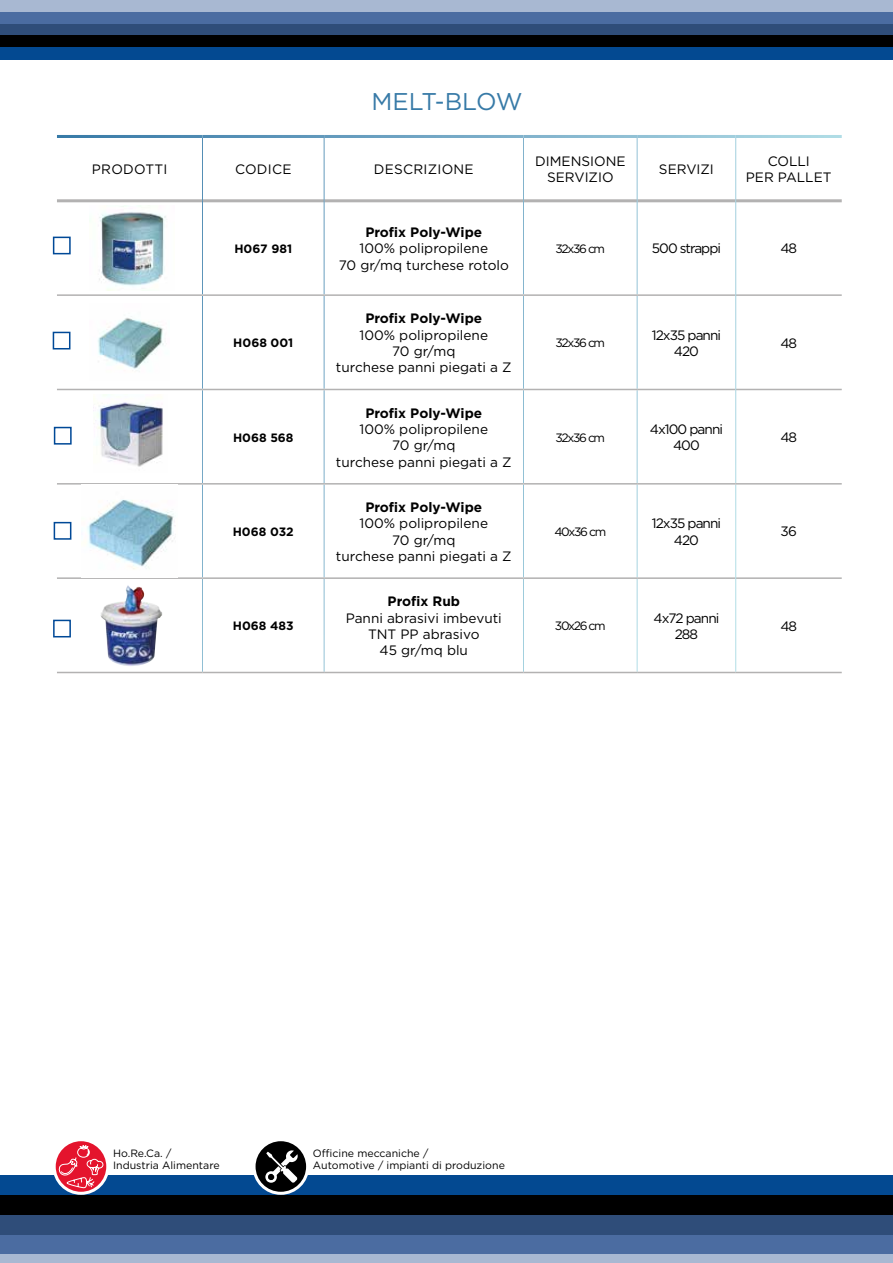
<style>
.page{position:relative;width:893px;height:1263px;background:#fff}
.page>*{position:absolute;margin:0;border:0;box-sizing:border-box;transform-origin:0 0}
.t1{font:24.15px "Gotham";letter-spacing:-.02em;color:#377aa7}
.t2{font:13.65px/16.4px "Gotham";color:#000;text-align:center}
.t3{font:700 13.65px "Gotham";color:#000}
.t4{font:13.65px/16.4px "Gotham";letter-spacing:-.07em;color:#000;text-align:center}
.t5{font:13.65px "Gotham";letter-spacing:.02em;color:#000}
.t6{font:700 12.15px "Gotham";color:#000}
.t7{font:12.15px "Gotham";letter-spacing:-.11em;color:#000}
.t8{font:10.65px/12.8px "Gotham";color:#000}
</style>
<div class="page">
<div style="left:0;top:47px;width:893px;height:12px;background:#034991"></div>
<div style="left:0;top:35px;width:893px;height:12px;background:#000"></div>
<div style="left:0;top:23px;width:893px;height:12px;background:#2f4d79"></div>
<div style="left:0;top:12px;width:893px;height:11px;background:#4b6ca1"></div>
<div style="left:0;top:0;width:893px;height:12px;background:#a8b8d2"></div>
<div style="left:0;top:1174px;width:893px;height:21px;background:#034991"></div>
<div style="left:0;top:1195px;width:893px;height:20px;background:#000"></div>
<div style="left:0;top:1215px;width:893px;height:20px;background:#2f4d79"></div>
<div style="left:0;top:1235px;width:893px;height:20px;background:#4b6ca1"></div>
<div style="left:0;top:1254px;width:893px;height:9px;background:#a8b8d2"></div>
<hr style="left:57px;top:199px;width:145px;height:3px;background:#b3b2b2">
<hr style="left:203px;top:199px;width:121px;height:3px;background:#b3b2b2">
<hr style="left:324px;top:199px;width:199px;height:3px;background:#b3b2b2">
<hr style="left:524px;top:199px;width:113px;height:3px;background:#b3b2b2">
<hr style="left:637px;top:199px;width:99px;height:3px;background:#b3b2b2">
<hr style="left:736px;top:199px;width:106px;height:3px;background:#b3b2b2">
<hr style="left:324px;top:138px;width:1px;height:63px;background:#fff">
<hr style="left:637px;top:138px;width:1px;height:63px;background:#fff">
<hr style="left:735px;top:138px;width:1px;height:63px;background:#fff">
<hr style="left:324px;top:201px;width:1px;height:93px;background:#fff">
<hr style="left:637px;top:201px;width:1px;height:93px;background:#fff">
<hr style="left:57px;top:294px;width:146px;height:2px;background:#b3b2b2">
<hr style="left:203px;top:294px;width:121px;height:2px;background:#b3b2b2">
<hr style="left:324px;top:294px;width:199px;height:2px;background:#b3b2b2">
<hr style="left:523px;top:294px;width:114px;height:2px;background:#b3b2b2">
<hr style="left:637px;top:294px;width:99px;height:2px;background:#b3b2b2">
<hr style="left:736px;top:294px;width:106px;height:2px;background:#b3b2b2">
<hr style="left:57px;top:389px;width:146px;height:1px;background:#b3b2b2">
<hr style="left:203px;top:389px;width:121px;height:1px;background:#b3b2b2">
<hr style="left:324px;top:389px;width:199px;height:1px;background:#b3b2b2">
<hr style="left:523px;top:389px;width:114px;height:1px;background:#b3b2b2">
<hr style="left:637px;top:389px;width:99px;height:1px;background:#b3b2b2">
<hr style="left:736px;top:389px;width:106px;height:1px;background:#b3b2b2">
<hr style="left:57px;top:483px;width:146px;height:2px;background:#b3b2b2">
<hr style="left:203px;top:577px;width:121px;height:2px;background:#b3b2b2">
<hr style="left:324px;top:577px;width:199px;height:2px;background:#b3b2b2">
<hr style="left:523px;top:577px;width:114px;height:2px;background:#b3b2b2">
<hr style="left:637px;top:577px;width:99px;height:2px;background:#b3b2b2">
<hr style="left:736px;top:577px;width:106px;height:2px;background:#b3b2b2">
<hr style="left:203px;top:672px;width:121px;height:1px;background:#b3b2b2">
<hr style="left:324px;top:672px;width:199px;height:1px;background:#b3b2b2">
<hr style="left:523px;top:672px;width:114px;height:1px;background:#b3b2b2">
<hr style="left:637px;top:672px;width:99px;height:1px;background:#b3b2b2">
<hr style="left:736px;top:672px;width:106px;height:1px;background:#b3b2b2">
<hr style="left:57px;top:577px;width:146px;height:2px;background:#b3b2b2">
<hr style="left:57px;top:672px;width:146px;height:1px;background:#b3b2b2">
<hr style="left:735px;top:201px;width:1px;height:94px;background:#fff">
<hr style="left:735px;top:295px;width:1px;height:94px;background:#fff">
<hr style="left:735px;top:389px;width:1px;height:94px;background:#fff">
<hr style="left:735px;top:485px;width:1px;height:93px;background:#fff">
<hr style="left:735px;top:578px;width:1px;height:94px;background:#fff">
<hr style="left:203px;top:483px;width:121px;height:2px;background:#b3b2b2">
<hr style="left:324px;top:483px;width:199px;height:2px;background:#b3b2b2">
<hr style="left:523px;top:483px;width:114px;height:2px;background:#b3b2b2">
<hr style="left:637px;top:483px;width:99px;height:2px;background:#b3b2b2">
<hr style="left:736px;top:483px;width:106px;height:2px;background:#b3b2b2">
<img style="left:99px;top:205px;width:67px;height:86px">
<img style="left:98px;top:316px;width:66px;height:53px">
<img style="left:93px;top:394px;width:70px;height:73px">
<img style="left:87px;top:499px;width:89px;height:70px">
<div style="left:53px;top:237px;width:18px;height:17px;border:2px solid #004997"></div>
<div style="left:54px;top:427px;width:18px;height:18px;border:2px solid #004997"></div>
<div style="left:53px;top:332px;width:17px;height:17px;border:2px solid #004997"></div>
<div style="left:54px;top:522px;width:17px;height:18px;border:2px solid #004997"></div>
<div style="left:53px;top:620px;width:18px;height:17px;border:2px solid #004997"></div>
<svg style="left:54px;top:1140px;width:54px;height:53px"></svg>
<div style="left:53px;top:1138px;width:56px;height:57px;border:3px solid #fff;border-radius:50%"></div>
<svg style="left:254px;top:1140px;width:54px;height:53px"></svg>
<div style="left:252px;top:1138px;width:57px;height:57px;border:3px solid #fff;border-radius:50%"></div>
<svg style="left:265px;top:1150px;width:33px;height:33px"></svg>
<svg style="left:58px;top:1144px;width:46px;height:45px;background:#e64b5f"></svg>
<img style="left:100px;top:585px;width:62px;height:81px">
<h1 class="t1" style="left:372px;top:86px;width:153px">MELT-BLOW</h1>
<p class="t5" style="left:92px;top:161px;width:77px">PRODOTTI</p>
<p class="t2" style="left:235px;top:161px;width:58px">CODICE</p>
<p class="t5" style="left:374px;top:161px;width:101px">DESCRIZIONE</p>
<p class="t2" style="left:535px;top:153px;width:92px">DIMENSIONE<br>SERVIZIO</p>
<p class="t2" style="left:659px;top:161px;width:56px">SERVIZI</p>
<p class="t2" style="left:746px;top:153px;width:87px">COLLI<br>PER PALLET</p>
<p class="t6" style="left:234px;top:240px;width:59px">H067 981</p>
<p class="t6" style="left:233px;top:335px;width:62px">H068 001</p>
<p class="t6" style="left:233px;top:429px;width:62px">H068 568</p>
<p class="t6" style="left:233px;top:523px;width:63px">H068 032</p>
<p class="t6" style="left:233px;top:618px;width:62px">H068 483</p>
<p class="t3" style="left:365px;top:223px;width:118px">Profix Poly-Wipe</p>
<p class="t2" style="left:339px;top:240px;width:172px">100% polipropilene<br>70 gr/mq turchese rotolo</p>
<p class="t7" style="left:555px;top:241px;width:51px">32x36 cm</p>
<p class="t4" style="left:652px;top:240px;width:71px">500 strappi</p>
<p class="t2" style="left:780px;top:240px;width:18px">48</p>
<p class="t3" style="left:365px;top:309px;width:118px">Profix Poly-Wipe</p>
<p class="t2" style="left:336px;top:326px;width:177px">100% polipropilene<br>70 gr/mq<br>turchese panni piegati a Z</p>
<p class="t7" style="left:555px;top:335px;width:51px">32x36 cm</p>
<p class="t4" style="left:652px;top:326px;width:71px">12x35 panni<br>420</p>
<p class="t2" style="left:780px;top:334px;width:18px">48</p>
<p class="t3" style="left:365px;top:404px;width:118px">Profix Poly-Wipe</p>
<p class="t2" style="left:336px;top:421px;width:177px">100% polipropilene<br>70 gr/mq<br>turchese panni piegati a Z</p>
<p class="t7" style="left:555px;top:429px;width:51px">32x36 cm</p>
<p class="t4" style="left:650px;top:421px;width:75px">4x100 panni<br>400</p>
<p class="t2" style="left:780px;top:429px;width:18px">48</p>
<p class="t3" style="left:365px;top:498px;width:118px">Profix Poly-Wipe</p>
<p class="t2" style="left:336px;top:515px;width:177px">100% polipropilene<br>70 gr/mq<br>turchese panni piegati a Z</p>
<p class="t7" style="left:554px;top:524px;width:53px">40x36 cm</p>
<p class="t4" style="left:652px;top:515px;width:71px">12x35 panni<br>420</p>
<p class="t2" style="left:781px;top:523px;width:18px">36</p>
<p class="t3" style="left:388px;top:592px;width:74px">Profix Rub</p>
<p class="t2" style="left:346px;top:609px;width:158px">Panni abrasivi imbevuti<br>TNT PP abrasivo<br>45 gr/mq blu</p>
<p class="t7" style="left:555px;top:618px;width:52px">30x26 cm</p>
<p class="t4" style="left:653px;top:609px;width:67px">4x72 panni<br>288</p>
<p class="t2" style="left:780px;top:617px;width:18px">48</p>
<p class="t8" style="left:113px;top:1146px;width:108px">Ho.Re.Ca. /<br>Industria Alimentare</p>
<p class="t8" style="left:313px;top:1146px;width:193px">Officine meccaniche /<br>Automotive / impianti di produzione</p>
</div>
